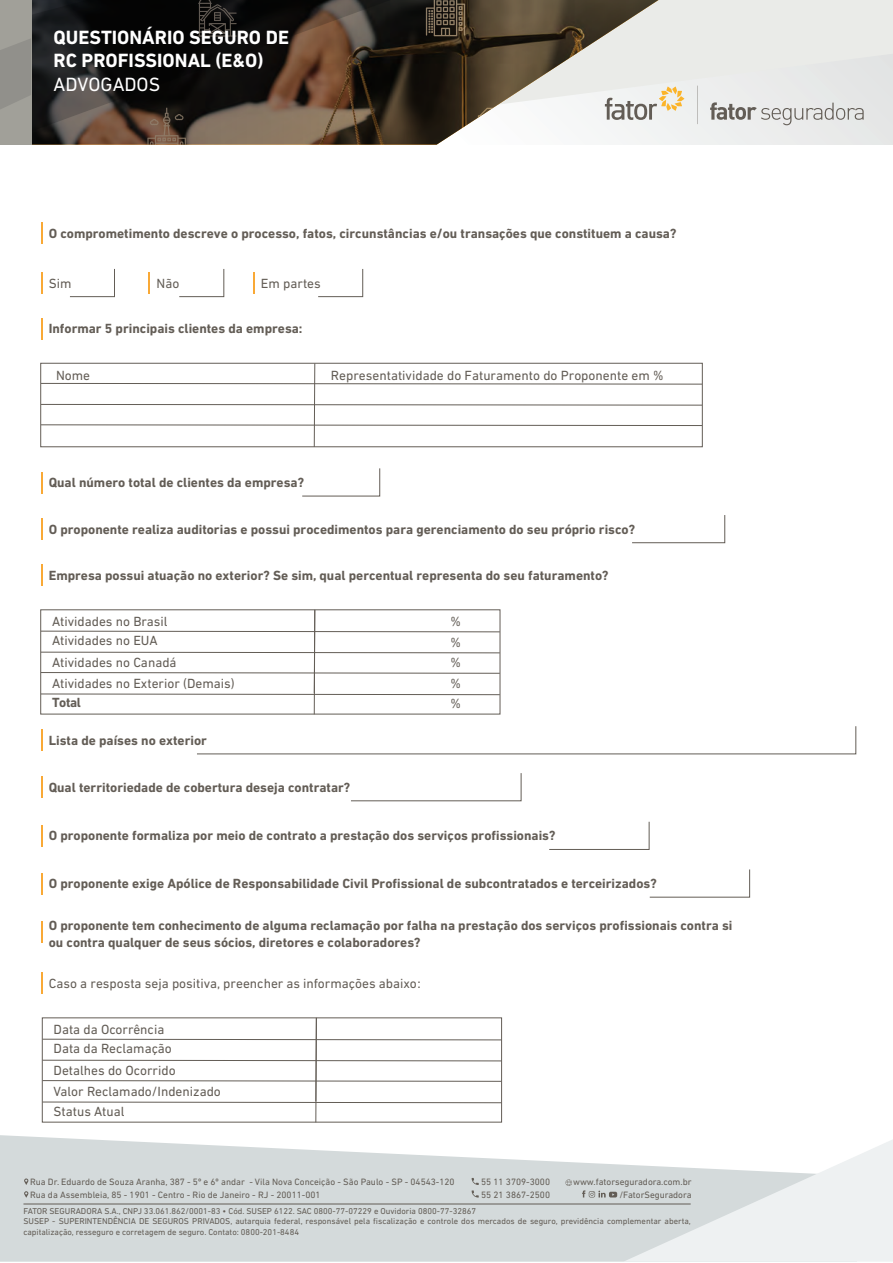
<style>
.page{position:relative;width:893px;height:1263px;background:#fff}
.page>*{position:absolute;margin:0;border:0;box-sizing:border-box;transform-origin:0 0}
.t1{font:700 19.5px/23.4px "DIN Next LT Pro";color:#fff}
.t2{font:19.5px "DIN Next LT Pro";color:#fff}
.t3{font:700 13.5px/16.2px "DIN Next LT Pro";color:#635d56}
.t4{font:13.5px/20.7px "DIN Next LT Pro";color:#635d56}
.t5{font:9.3px/12.9px "DIN Next LT Pro";color:#635d56}
.t6{font:8.7px/10.4px "DIN Next LT Pro";color:#635d56}
</style>
<div class="page">
<svg style="left:31px;top:0;width:862px;height:145px;background:#7a746d"></svg>
<div style="left:0;top:0;width:31px;height:145px;background:#a1a099"></div>
<svg style="left:0;top:39px;width:31px;height:70px"></svg>
<svg style="left:605px;top:87px;width:79px;height:33px"></svg>
<svg style="left:697px;top:86px;width:1px;height:38px"></svg>
<svg style="left:710px;top:102px;width:154px;height:23px;background:#cecdcc"></svg>
<svg style="left:41px;top:472px;width:1px;height:21px"></svg>
<svg style="left:302px;top:468px;width:78px;height:29px"></svg>
<svg style="left:41px;top:518px;width:1px;height:22px"></svg>
<svg style="left:632px;top:515px;width:93px;height:28px"></svg>
<svg style="left:41px;top:272px;width:1px;height:22px"></svg>
<svg style="left:70px;top:269px;width:45px;height:28px"></svg>
<svg style="left:149px;top:272px;width:1px;height:22px"></svg>
<svg style="left:179px;top:269px;width:46px;height:28px"></svg>
<hr style="left:253px;top:272px;width:2px;height:22px;background:#f9a936">
<svg style="left:318px;top:269px;width:45px;height:28px"></svg>
<svg style="left:41px;top:223px;width:1px;height:21px"></svg>
<svg style="left:41px;top:318px;width:1px;height:22px"></svg>
<svg style="left:40px;top:363px;width:663px;height:85px"></svg>
<svg style="left:41px;top:564px;width:1px;height:22px"></svg>
<svg style="left:40px;top:609px;width:461px;height:106px"></svg>
<svg style="left:41px;top:972px;width:1px;height:22px"></svg>
<svg style="left:42px;top:1017px;width:460px;height:106px"></svg>
<svg style="left:41px;top:730px;width:1px;height:21px"></svg>
<svg style="left:197px;top:726px;width:660px;height:29px"></svg>
<svg style="left:41px;top:777px;width:1px;height:21px"></svg>
<svg style="left:351px;top:773px;width:171px;height:28px"></svg>
<svg style="left:41px;top:825px;width:1px;height:22px"></svg>
<svg style="left:549px;top:821px;width:101px;height:29px"></svg>
<svg style="left:41px;top:873px;width:1px;height:21px"></svg>
<svg style="left:649px;top:869px;width:101px;height:29px"></svg>
<svg style="left:41px;top:921px;width:1px;height:22px"></svg>
<svg style="left:0;top:1135px;width:623px;height:127px;background:#d8ddde"></svg>
<svg style="left:623px;top:1140px;width:270px;height:122px"></svg>
<svg style="left:472px;top:1178px;width:7px;height:19px"></svg>
<svg style="left:582px;top:1190px;width:35px;height:7px"></svg>
<svg style="left:565px;top:1179px;width:7px;height:7px"></svg>
<hr style="left:23px;top:1204px;width:668px;height:1px;background:#635d56">
<svg style="left:24px;top:1178px;width:4px;height:7px"></svg>
<svg style="left:24px;top:1191px;width:4px;height:7px"></svg>
<h1 class="t1" style="left:54px;top:25px;width:237px">QUESTIONÁRIO SEGURO DE<br>RC PROFISSIONAL (E&amp;O)</h1>
<h1 class="t2" style="left:54px;top:73px;width:108px">ADVOGADOS</h1>
<p class="t3" style="left:49px;top:225px;width:629px">O comprometimento descreve o processo, fatos, circunstâncias e/ou transações que constituem a causa?</p>
<p class="t4" style="left:49px;top:272px;width:24px">Sim</p>
<p class="t4" style="left:157px;top:272px;width:24px">Não</p>
<p class="t4" style="left:261px;top:272px;width:61px">Em partes</p>
<p class="t3" style="left:49px;top:321px;width:255px">Informar 5 principais clientes da empresa:</p>
<p class="t4" style="left:56px;top:365px;width:36px">Nome</p>
<p class="t4" style="left:331px;top:365px;width:334px">Representatividade do Faturamento do Proponente em %</p>
<p class="t3" style="left:49px;top:474px;width:257px">Qual número total de clientes da empresa?</p>
<p class="t3" style="left:49px;top:521px;width:588px">O proponente realiza auditorias e possui procedimentos para gerenciamento do seu próprio risco?</p>
<p class="t3" style="left:49px;top:567px;width:561px">Empresa possui atuação no exterior? Se sim, qual percentual representa do seu faturamento?</p>
<p class="t4" style="left:52px;top:612px;width:117px;line-height:19px">Atividades no Brasil<br>Atividades no EUA</p>
<p class="t4" style="left:52px;top:651px;width:184px;line-height:21.6px">Atividades no Canadá<br>Atividades no Exterior (Demais)</p>
<p class="t3" style="left:52px;top:695px;width:31px">Total</p>
<p class="t4" style="left:450px;top:611px;width:12px;text-align:justify">% % % %</p>
<p class="t4" style="left:450px;top:692px;width:12px">%</p>
<p class="t3" style="left:49px;top:732px;width:160px">Lista de países no exterior</p>
<p class="t3" style="left:49px;top:779px;width:303px">Qual territoriedade de cobertura deseja contratar?</p>
<p class="t3" style="left:49px;top:828px;width:508px">O proponente formaliza por meio de contrato a prestação dos serviços profissionais?</p>
<p class="t3" style="left:49px;top:875px;width:609px">O proponente exige Apólice de Responsabilidade Civil Profissional de subcontratados e terceirizados?</p>
<p class="t3" style="left:49px;top:917px;width:685px">O proponente tem conhecimento de alguma reclamação por falha na prestação dos serviços profissionais contra si ou contra qualquer de seus sócios, diretores e colaboradores?</p>
<p class="t4" style="left:49px;top:972px;width:374px">Caso a resposta seja positiva, preencher as informações abaixo:</p>
<p class="t4" style="left:54px;top:1020px;width:120px;line-height:19px">Data da Ocorrência<br>Data da Reclamação</p>
<p class="t4" style="left:54px;top:1059px;width:169px;line-height:21.6px">Detalhes do Ocorrido<br>Valor Reclamado/Indenizado</p>
<p class="t4" style="left:54px;top:1100px;width:73px">Status Atual</p>
<p class="t5" style="left:30px;top:1175px;width:426px">Rua Dr. Eduardo de Souza Aranha, 387 - 5º e 6º andar - Vila Nova Conceição - São Paulo - SP - 04543-120</p>
<p class="t5" style="left:573px;top:1175px;width:120px">www.fatorseguradora.com.br</p>
<p class="t5" style="left:30px;top:1188px;width:292px">Rua da Assembleia, 85 - 1901 - Centro - Rio de Janeiro - RJ - 20011-001</p>
<p class="t6" style="left:23px;top:1205px;width:669px">FATOR SEGURADORA S.A., CNPJ 33.061.862/0001-83 • Cód. SUSEP 6122. SAC 0800-77-07229 e Ouvidoria 0800-77-32867<br>SUSEP - SUPERINTENDÊNCIA DE SEGUROS PRIVADOS, autarquia federal, responsável pela fiscalização e controle dos mercados de seguro, previdência complementar aberta, capitalização, resseguro e corretagem de seguro. Contato: 0800-201-8484</p>
<p class="t5" style="left:481px;top:1175px;width:70px">55 11 3709-3000<br>55 21 3867-2500</p>
<p class="t5" style="left:619px;top:1188px;width:74px">/FatorSeguradora</p>
</div>
